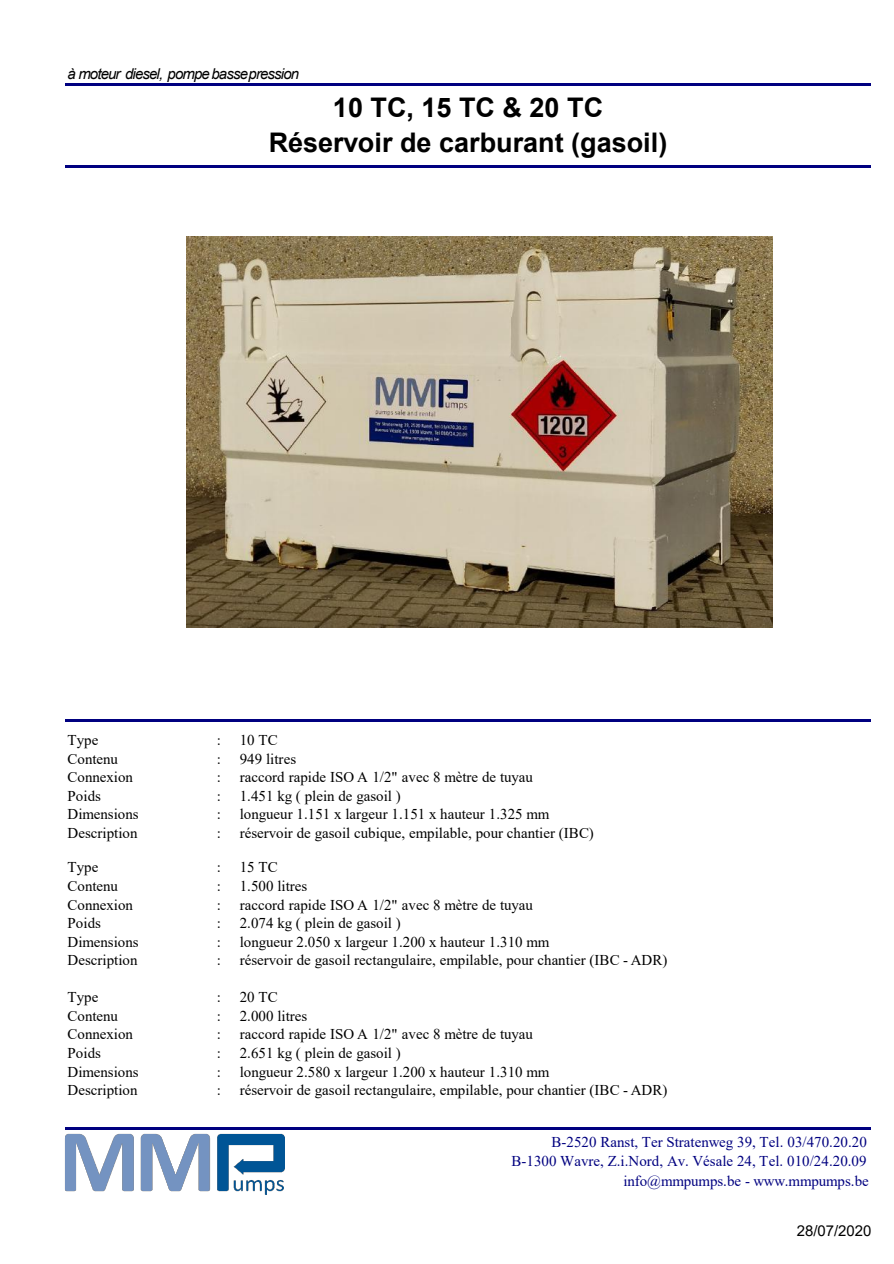
<style>
.page{position:relative;width:894px;height:1264px;background:#fff}
.page>*{position:absolute;margin:0;border:0;box-sizing:border-box;transform-origin:0 0}
.t1{font:700 27px/34.5px "Arial";color:#000;text-align:center}
.t2{font:15px "Times New Roman";color:#000}
.t3{font:15px/19.2px "Times New Roman";color:#000080;text-align:right}
.t4{font:italic 15px "Arial";letter-spacing:-.055em;color:#000}
.t5{font:15px "Arial";color:#000}
</style>
<div class="page">
<hr style="left:65px;top:83px;width:805px;height:3px;background:#000080">
<hr style="left:65px;top:165px;width:805px;height:3px;background:#000080">
<hr style="left:65px;top:719px;width:805px;height:3px;background:#000080">
<hr style="left:65px;top:1126px;width:805px;height:3px;background:#000080">
<img style="left:186px;top:236px;width:586px;height:391px">
<img style="left:65px;top:1133px;width:220px;height:61px">
<p class="t4" style="left:68px;top:68px;width:233px">à moteur diesel, pompe bassepression</p>
<h1 class="t1" style="left:269px;top:93px;width:400px">10 TC, 15 TC &amp; 20 TC<br>Réservoir de carburant (gasoil)</h1>
<p class="t2" style="left:68px;top:734px;width:32px">Type</p>
<p class="t2" style="left:217px;top:734px;width:6px">:</p>
<p class="t2" style="left:240px;top:734px;width:39px">10 TC</p>
<p class="t2" style="left:68px;top:753px;width:52px">Contenu</p>
<p class="t2" style="left:217px;top:753px;width:6px">:</p>
<p class="t2" style="left:240px;top:753px;width:58px">949 litres</p>
<p class="t2" style="left:68px;top:771px;width:67px">Connexion</p>
<p class="t2" style="left:217px;top:771px;width:6px">:</p>
<p class="t2" style="left:240px;top:771px;width:294px">raccord rapide ISO A 1/2" avec 8 mètre de tuyau</p>
<p class="t2" style="left:68px;top:790px;width:35px">Poids</p>
<p class="t2" style="left:217px;top:790px;width:6px">:</p>
<p class="t2" style="left:240px;top:790px;width:162px">1.451 kg ( plein de gasoil )</p>
<p class="t2" style="left:68px;top:809px;width:72px">Dimensions</p>
<p class="t2" style="left:217px;top:809px;width:6px">:</p>
<p class="t2" style="left:240px;top:809px;width:311px">longueur 1.151 x largeur 1.151 x hauteur 1.325 mm</p>
<p class="t2" style="left:68px;top:827px;width:71px">Description</p>
<p class="t2" style="left:217px;top:827px;width:6px">:</p>
<p class="t2" style="left:240px;top:827px;width:355px">réservoir de gasoil cubique, empilable, pour chantier (IBC)</p>
<p class="t2" style="left:68px;top:862px;width:32px">Type</p>
<p class="t2" style="left:217px;top:862px;width:6px">:</p>
<p class="t2" style="left:240px;top:862px;width:39px">15 TC</p>
<p class="t2" style="left:68px;top:880px;width:52px">Contenu</p>
<p class="t2" style="left:217px;top:880px;width:6px">:</p>
<p class="t2" style="left:240px;top:880px;width:69px">1.500 litres</p>
<p class="t2" style="left:68px;top:899px;width:67px">Connexion</p>
<p class="t2" style="left:217px;top:899px;width:6px">:</p>
<p class="t2" style="left:240px;top:899px;width:294px">raccord rapide ISO A 1/2" avec 8 mètre de tuyau</p>
<p class="t2" style="left:68px;top:917px;width:35px">Poids</p>
<p class="t2" style="left:217px;top:917px;width:6px">:</p>
<p class="t2" style="left:240px;top:917px;width:162px">2.074 kg ( plein de gasoil )</p>
<p class="t2" style="left:68px;top:936px;width:72px">Dimensions</p>
<p class="t2" style="left:217px;top:936px;width:6px">:</p>
<p class="t2" style="left:240px;top:936px;width:311px">longueur 2.050 x largeur 1.200 x hauteur 1.310 mm</p>
<p class="t2" style="left:68px;top:954px;width:71px">Description</p>
<p class="t2" style="left:217px;top:954px;width:6px">:</p>
<p class="t2" style="left:240px;top:954px;width:429px">réservoir de gasoil rectangulaire, empilable, pour chantier (IBC - ADR)</p>
<p class="t2" style="left:68px;top:991px;width:32px">Type</p>
<p class="t2" style="left:217px;top:991px;width:6px">:</p>
<p class="t2" style="left:240px;top:991px;width:39px">20 TC</p>
<p class="t2" style="left:68px;top:1010px;width:52px">Contenu</p>
<p class="t2" style="left:217px;top:1010px;width:6px">:</p>
<p class="t2" style="left:240px;top:1010px;width:69px">2.000 litres</p>
<p class="t2" style="left:68px;top:1029px;width:67px">Connexion</p>
<p class="t2" style="left:217px;top:1029px;width:6px">:</p>
<p class="t2" style="left:240px;top:1029px;width:294px">raccord rapide ISO A 1/2" avec 8 mètre de tuyau</p>
<p class="t2" style="left:68px;top:1047px;width:35px">Poids</p>
<p class="t2" style="left:217px;top:1047px;width:6px">:</p>
<p class="t2" style="left:240px;top:1047px;width:162px">2.651 kg ( plein de gasoil )</p>
<p class="t2" style="left:68px;top:1066px;width:72px">Dimensions</p>
<p class="t2" style="left:217px;top:1066px;width:6px">:</p>
<p class="t2" style="left:240px;top:1066px;width:311px">longueur 2.580 x largeur 1.200 x hauteur 1.310 mm</p>
<p class="t2" style="left:68px;top:1084px;width:71px">Description</p>
<p class="t2" style="left:217px;top:1084px;width:6px">:</p>
<p class="t2" style="left:240px;top:1084px;width:429px">réservoir de gasoil rectangulaire, empilable, pour chantier (IBC - ADR)</p>
<p class="t3" style="left:511px;top:1133px;width:359px">B-2520 Ranst, Ter Stratenweg 39, Tel. 03/470.20.20<br>B-1300 Wavre, Z.i.Nord, Av. Vésale 24, Tel. 010/24.20.09 info@mmpumps.be - www.mmpumps.be</p>
<p class="t5" style="left:796px;top:1225px;width:76px">28/07/2020</p>
</div>
